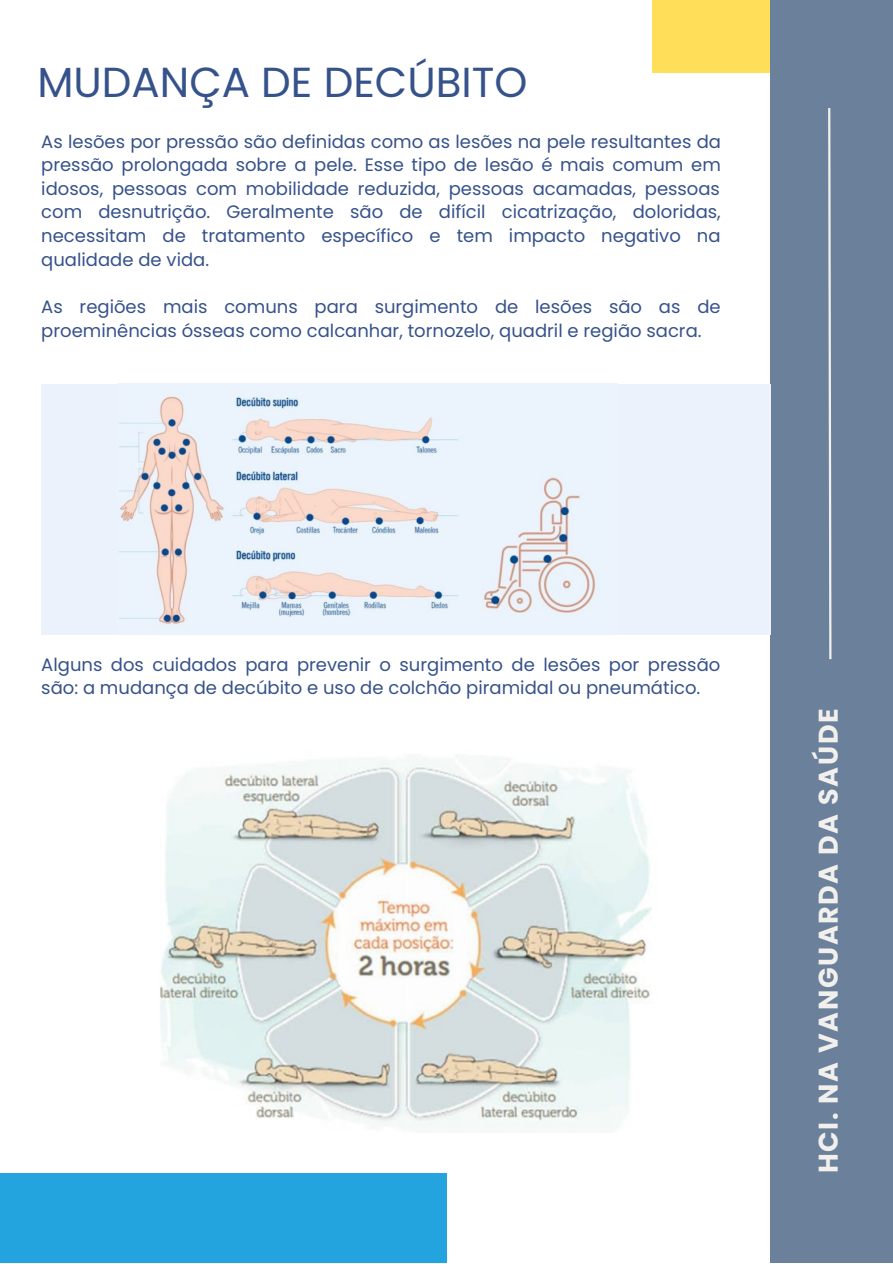
<style>
.page{position:relative;width:893px;height:1264px;background:#fff}
.page>*{position:absolute;margin:0;border:0;box-sizing:border-box;transform-origin:0 0}
.t1{font:42px "Poppins";color:#36528b}
.t2{font:700 27px "Poppins";letter-spacing:.06em;color:#f2f0ec}
.t3{font:18px/23.5px "Poppins";color:#36528b}
</style>
<div class="page">
<div style="left:652px;top:0;width:240px;height:73px;background:#ffde59"></div>
<div style="left:0;top:1173px;width:446px;height:89px;background:#23a4de"></div>
<div style="left:770px;top:0;width:122px;height:1262px;background:#6b809b"></div>
<svg style="left:828px;top:108px;width:4px;height:552px"></svg>
<div style="left:41px;top:384px;width:729px;height:250px;background:#ebf2fb"></div>
<img style="left:119px;top:396px;width:480px;height:228px">
<img style="left:160px;top:755px;width:491px;height:377px">
<h1 class="t1" style="left:37px;top:53px;width:491px">MUDANÇA DE DECÚBITO</h1>
<p class="t3" style="left:41px;top:129px;width:681px;text-align:justify">As lesões por pressão são definidas como as lesões na pele resultantes da pressão prolongada sobre a pele. Esse tipo de lesão é mais comum em idosos, pessoas com mobilidade reduzida, pessoas acamadas, pessoas com desnutrição. Geralmente são de difícil cicatrização, doloridas, necessitam de tratamento específico e tem impacto negativo na qualidade de vida.</p>
<p class="t3" style="left:41px;top:295px;width:680px">As regiões mais comuns para surgimento de lesões são as de proeminências ósseas como calcanhar, tornozelo, quadril e região sacra.</p>
<p class="t3" style="left:41px;top:652px;width:680px">Alguns dos cuidados para prevenir o surgimento de lesões por pressão são: a mudança de decúbito e uso de colchão piramidal ou pneumático.</p>
<h2 class="t2" style="left:809px;top:1173px;width:466px;rotate:-90deg">HCI. NA VANGUARDA DA SAÚDE</h2>
</div>
